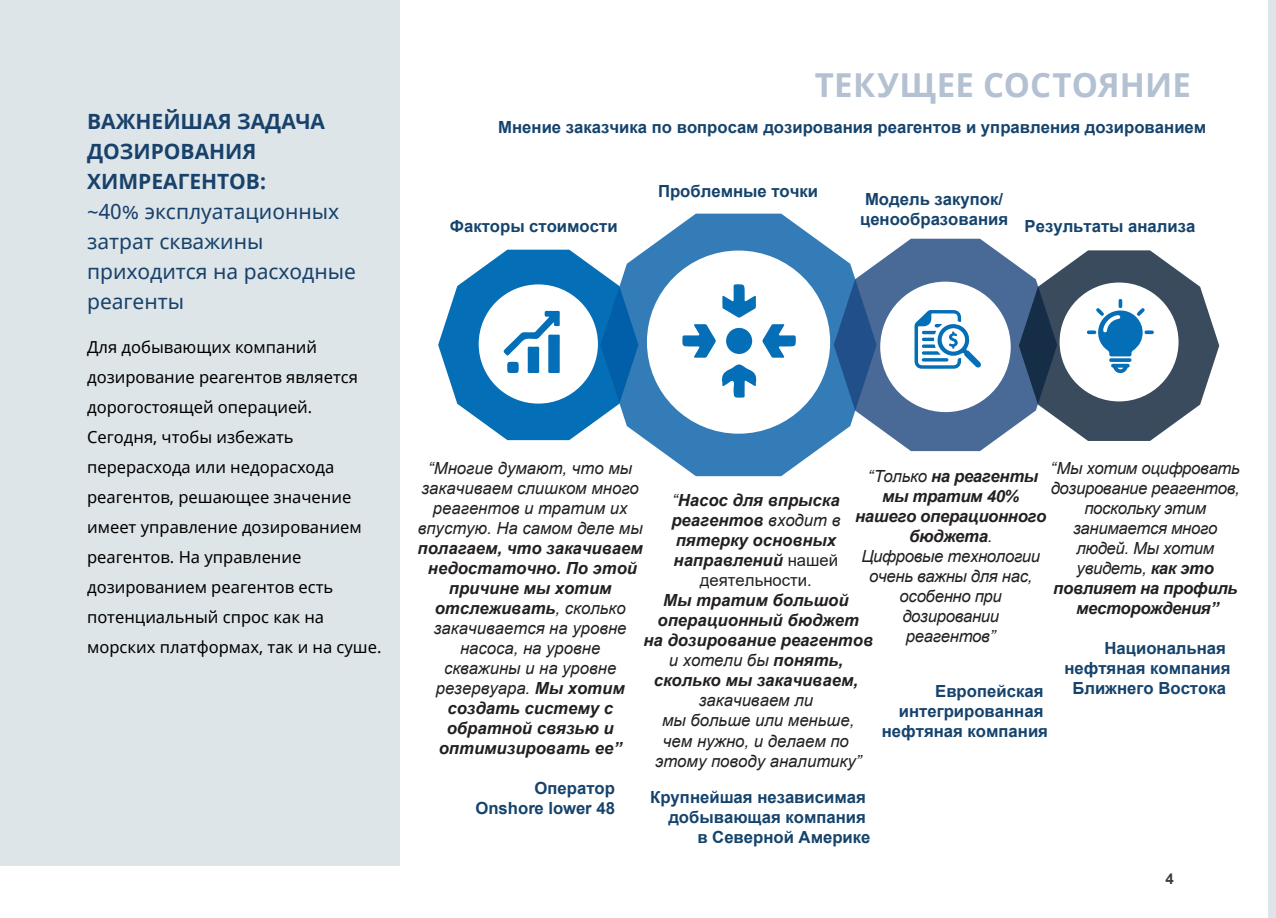
<style>
.page{position:relative;width:1276px;height:918px;background:#fff}
.page>*{position:absolute;margin:0;border:0;box-sizing:border-box;transform-origin:0 0}
.t1{font:700 33px "Noto Sans";letter-spacing:.005em;color:#b3c1d3}
.t2{font:21px/30px "Noto Sans";color:#18426b}
.t3{font:700 21px/30px "Noto Sans";color:#18426b}
.t4{font:italic 700 16.65px/20.1px "Arial";color:#231f20;text-align:center}
.t5{font:700 16.65px/20.1px "Arial";color:#15436c;text-align:right}
.t6{font:italic 16.65px/20.1px "Arial";letter-spacing:-.02em;color:#231f20;text-align:center}
.t7{font:italic 16.65px/20.1px "Arial";color:#231f20;text-align:center}
.t8{font:16.5px/30px "Noto Sans";color:#000}
.t9{font:700 15px "Arial";color:#3e3e3e}
.s1{font-weight:400}
.s2{font-weight:700}
.s3{font-weight:400;font-style:normal}
</style>
<div class="page">
<div style="left:1269px;top:0;width:7px;height:918px;background:#dee5e9"></div>
<div style="left:0;top:0;width:400px;height:866px;background:#dee5e9"></div>
<svg style="left:638px;top:214px;width:196px;height:262px;fill:#337cb7"></svg>
<svg style="left:834px;top:239px;width:185px;height:212px;fill:#496997"></svg>
<div style="left:647px;top:251px;width:183px;height:183px;background:#fff;border-radius:50%"></div>
<div style="left:880px;top:282px;width:130px;height:130px;background:#fff;border-radius:50%"></div>
<svg style="left:438px;top:250px;width:200px;height:190px"></svg>
<div style="left:507px;top:362px;width:11px;height:11px;background:#046eb6;border-radius:50%"></div>
<svg style="left:762px;top:324px;width:34px;height:34px"></svg>
<svg style="left:722px;top:364px;width:35px;height:34px"></svg>
<svg style="left:722px;top:284px;width:34px;height:34px"></svg>
<svg style="left:682px;top:324px;width:34px;height:34px"></svg>
<div style="left:726px;top:328px;width:26px;height:26px;background:#046eb6;border-radius:50%"></div>
<svg style="left:914px;top:310px;width:67px;height:59px"></svg>
<svg style="left:1019px;top:250px;width:200px;height:191px"></svg>
<p class="t3" style="left:87px;top:106px;width:239px">ВАЖНЕЙШАЯ ЗАДАЧА<br>ДОЗИРОВАНИЯ<br>ХИМРЕАГЕНТОВ:</p>
<p class="t2" style="left:87px;top:197px;width:270px">~40% эксплуатационных затрат скважины приходится на расходные реагенты</p>
<p class="t8" style="left:87px;top:332px;width:296px">Для добывающих компаний дозирование реагентов является дорогостоящей операцией.<br>Сегодня, чтобы избежать перерасхода или недорасхода реагентов, решающее значение имеет управление дозированием реагентов. На управление дозированием реагентов есть потенциальный спрос как на морских платформах, так и на суше.</p>
<h1 class="t1" style="left:815px;top:62px;width:377px">ТЕКУЩЕЕ СОСТОЯНИЕ</h1>
<p class="t5" style="left:498px;top:117px;width:709px">Мнение заказчика по вопросам дозирования реагентов и управления дозированием</p>
<p class="t5" style="left:658px;top:181px;width:162px">Проблемные точки</p>
<p class="t5" style="left:860px;top:189px;width:150px;text-align:left">Модель закупок/ ценообразования</p>
<p class="t5" style="left:450px;top:216px;width:169px">Факторы стоимости</p>
<p class="t5" style="left:1024px;top:216px;width:172px">Результаты анализа</p>
<p class="t7" style="left:418px;top:458px;width:226px">“Многие думают, что мы закачиваем слишком много реагентов и тратим их впустую. На самом деле мы</p>
<p class="t4" style="left:417px;top:538px;width:227px">полагаем, что закачиваем недостаточно. По этой причине мы хотим отслеживать<span class="s1">, сколько закачивается на уровне насоса, на уровне<br>скважины и на уровне резервуара.</span> Мы хотим создать систему с обратной связью и оптимизировать ее”</p>
<p class="t5" style="left:475px;top:778px;width:141px">Оператор<br>Onshore lower 48</p>
<p class="t6" style="left:1050px;top:458px;width:191px">“Мы хотим оцифровать дозирование реагентов, поскольку этим занимается много людей. Мы хотим увидеть, <span class="s2">как это повлияет на профиль месторождения”</span></p>
<p class="t5" style="left:1064px;top:638px;width:168px">Национальная нефтяная компания<br>Ближнего Востока</p>
<p class="t6" style="left:855px;top:466px;width:193px">“Только <span class="s2">на реагенты мы тратим 40% нашего операционного бюджета</span>.<br>Цифровые технологии очень важны для нас, особенно при дозировании<br>реагентов”</p>
<p class="t5" style="left:882px;top:681px;width:168px">Европейская интегрированная нефтяная компания</p>
<p class="t4" style="left:671px;top:490px;width:171px"><span class="s1">“</span>Насос для впрыска реагентов <span class="s1">входит в </span>пятерку основных направлений <span class="s3">нашей деятельности.</span></p>
<p class="t4" style="left:643px;top:591px;width:231px">Мы тратим большой операционный бюджет<br>на дозирование реагентов <span class="s1">и хотели бы</span> понять, сколько мы закачиваем,</p>
<p class="t7" style="left:655px;top:691px;width:208px">закачиваем ли<br>мы больше или меньше, чем нужно, и делаем по этому поводу аналитику”</p>
<p class="t5" style="left:650px;top:787px;width:222px">Крупнейшая независимая добывающая компания<br>в Северной Америке</p>
<p class="t9" style="left:1165px;top:868px;width:10px">4</p>
</div>
